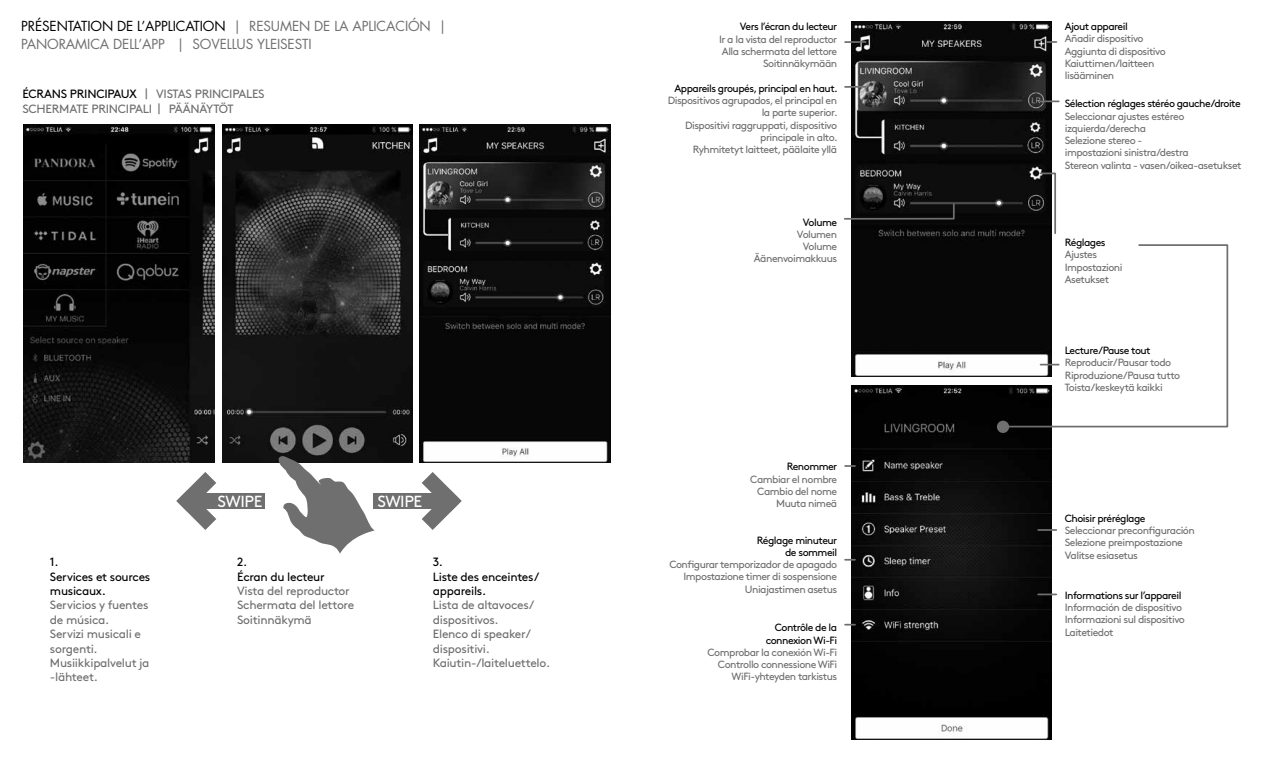
<style>
.page{position:relative;width:1268px;height:757px;background:#fff}
.page>*{position:absolute;margin:0;border:0;box-sizing:border-box;transform-origin:0 0}
.t1{font:16.05px "Brown";letter-spacing:-.025em;color:#fff}
.t2{font:13.5px/18px "Futura";letter-spacing:-.01em;color:#706f6f}
.t3{font:12px/14.4px "Brown";letter-spacing:-.025em;color:#706f6f}
.t4{font:12px/14.4px "Brown";letter-spacing:-.025em;color:#000}
.t5{font:10.5px/12.3px "Brown";letter-spacing:-.05em;color:#706f6f}
.t6{font:10.5px/12.1px "Brown";letter-spacing:-.05em;color:#000;text-align:right}
.s1{color:#000}
</style>
<div class="page">
<img style="left:24px;top:124px;width:190px;height:339px">
<img style="left:222px;top:124px;width:190px;height:339px">
<img style="left:420px;top:124px;width:190px;height:339px">
<svg style="left:278px;top:456px;width:97px;height:98px"></svg>
<div style="left:373px;top:493px;width:71px;height:16px;background:#706f6f"></div>
<svg style="left:422px;top:472px;width:39px;height:58px"></svg>
<div style="left:193px;top:493px;width:72px;height:16px;background:#706f6f"></div>
<svg style="left:176px;top:472px;width:40px;height:58px"></svg>
<img style="left:851px;top:22px;width:199px;height:354px">
<img style="left:851px;top:385px;width:199px;height:355px">
<svg style="left:1038px;top:172px;width:18px;height:63px"></svg>
<svg style="left:1037px;top:529px;width:19px;height:2px"></svg>
<svg style="left:1037px;top:593px;width:19px;height:2px"></svg>
<svg style="left:844px;top:559px;width:10px;height:2px"></svg>
<svg style="left:844px;top:465px;width:10px;height:2px"></svg>
<svg style="left:1040px;top:100px;width:18px;height:2px"></svg>
<hr style="left:844px;top:41px;width:21px;height:2px;background:#706f6f">
<hr style="left:844px;top:86px;width:21px;height:2px;background:#706f6f">
<svg style="left:1046px;top:41px;width:10px;height:2px"></svg>
<svg style="left:844px;top:203px;width:111px;height:18px"></svg>
<svg style="left:1001px;top:243px;width:227px;height:185px"></svg>
<div style="left:996px;top:421px;width:12px;height:12px;background:#706f6f;border-radius:50%"></div>
<p class="t2" style="left:21px;top:17px;width:426px"><span class="s1">PRÉSENTATION DE L’APPLICATION</span> | RESUMEN DE LA APLICACIÓN |<br>PANORAMICA DELL’APP | SOVELLUS YLEISESTI</p>
<p class="t3" style="left:22px;top:85px;width:244px;line-height:15px"><span class="s1">ÉCRANS PRINCIPAUX</span> | VISTAS PRINCIPALES<br>SCHERMATE PRINCIPALI | PÄÄNÄYTÖT</p>
<p class="t4" style="left:50px;top:554px;width:102px">1.<br>Services et sources musicaux.</p>
<p class="t3" style="left:50px;top:597px;width:101px">Servicios y fuentes de música.<br>Servizi musicali e sorgenti.<br>Musiikkipalvelut ja -lähteet.</p>
<h1 class="t1" style="left:217px;top:489px;width:46px">SWIPE</h1>
<h1 class="t1" style="left:377px;top:489px;width:46px">SWIPE</h1>
<p class="t4" style="left:237px;top:554px;width:89px">2.<br>Écran du lecteur</p>
<p class="t3" style="left:237px;top:582px;width:118px">Vista del reproductor<br>Schermata del lettore<br>Soitinnäkymä</p>
<p class="t4" style="left:433px;top:554px;width:108px">3.<br>Liste des enceintes/ appareils.</p>
<p class="t3" style="left:433px;top:597px;width:119px">Lista de altavoces/ dispositivos.<br>Elenco di speaker/ dispositivi.<br>Kaiutin-/laiteluettelo.</p>
<p class="t6" style="left:739px;top:20px;width:99px">Vers l’écran du lecteur</p>
<p class="t5" style="left:719px;top:32px;width:120px;text-align:right">Ir a la vista del reproductor<br>Alla schermata del lettore<br>Soitinnäkymään</p>
<p class="t6" style="left:674px;top:81px;width:165px">Appareils groupés, principal en haut.</p>
<p class="t5" style="left:667px;top:93px;width:171px;text-align:right">Dispositivos agrupados, el principal en la parte superior.<br>Dispositivi raggruppati, dispositivo principale in alto.<br>Ryhmitetyt laitteet, päälaite yllä</p>
<p class="t6" style="left:802px;top:215px;width:36px">Volume</p>
<p class="t5" style="left:753px;top:227px;width:85px;text-align:right">Volumen<br>Volume<br>Äänenvoimakkuus</p>
<p class="t6" style="left:786px;top:460px;width:52px">Renommer</p>
<p class="t5" style="left:750px;top:472px;width:88px;text-align:right">Cambiar el nombre<br>Cambio del nome<br>Muuta nimeä</p>
<p class="t6" style="left:756px;top:533px;width:82px">Réglage minuteur de sommeil</p>
<p class="t5" style="left:669px;top:557px;width:169px;text-align:right">Configurar temporizador de apagado<br>Impostazione timer di sospensione<br>Uniajastimen asetus</p>
<p class="t6" style="left:765px;top:621px;width:73px">Contrôle de la connexion Wi-Fi</p>
<p class="t5" style="left:707px;top:645px;width:131px;text-align:right">Comprobar la conexión Wi-Fi<br>Controllo connessione WiFi<br>WiFi-yhteyden tarkistus</p>
<p class="t6" style="left:1064px;top:20px;width:64px">Ajout appareil</p>
<p class="t5" style="left:1064px;top:32px;width:102px">Añadir dispositivo<br>Aggiunta di dispositivo<br>Kaiuttimen/laitteen lisääminen</p>
<p class="t6" style="left:1064px;top:97px;width:177px">Sélection réglages stéréo gauche/droite</p>
<p class="t5" style="left:1064px;top:109px;width:178px">Seleccionar ajustes estéreo izquierda/derecha<br>Selezione stereo -<br>impostazioni sinistra/destra<br>Stereon valinta - vasen/oikea-asetukset</p>
<p class="t6" style="left:1064px;top:235px;width:42px">Réglages</p>
<p class="t5" style="left:1064px;top:248px;width:59px">Ajustes<br>Impostazioni<br>Asetukset</p>
<p class="t6" style="left:1064px;top:343px;width:87px">Lecture/Pause tout</p>
<p class="t5" style="left:1064px;top:356px;width:117px">Reproducir/Pausar todo<br>Riproduzione/Pausa tutto<br>Toista/keskeytä kaikki</p>
<p class="t6" style="left:1064px;top:511px;width:82px">Choisir préréglage</p>
<p class="t5" style="left:1064px;top:523px;width:131px">Seleccionar preconfiguración<br>Selezione preimpostazione<br>Valitse esiasetus</p>
<p class="t6" style="left:1064px;top:588px;width:118px">Informations sur l’appareil</p>
<p class="t5" style="left:1064px;top:600px;width:122px">Información de dispositivo<br>Informazioni sul dispositivo<br>Laitetiedot</p>
</div>
